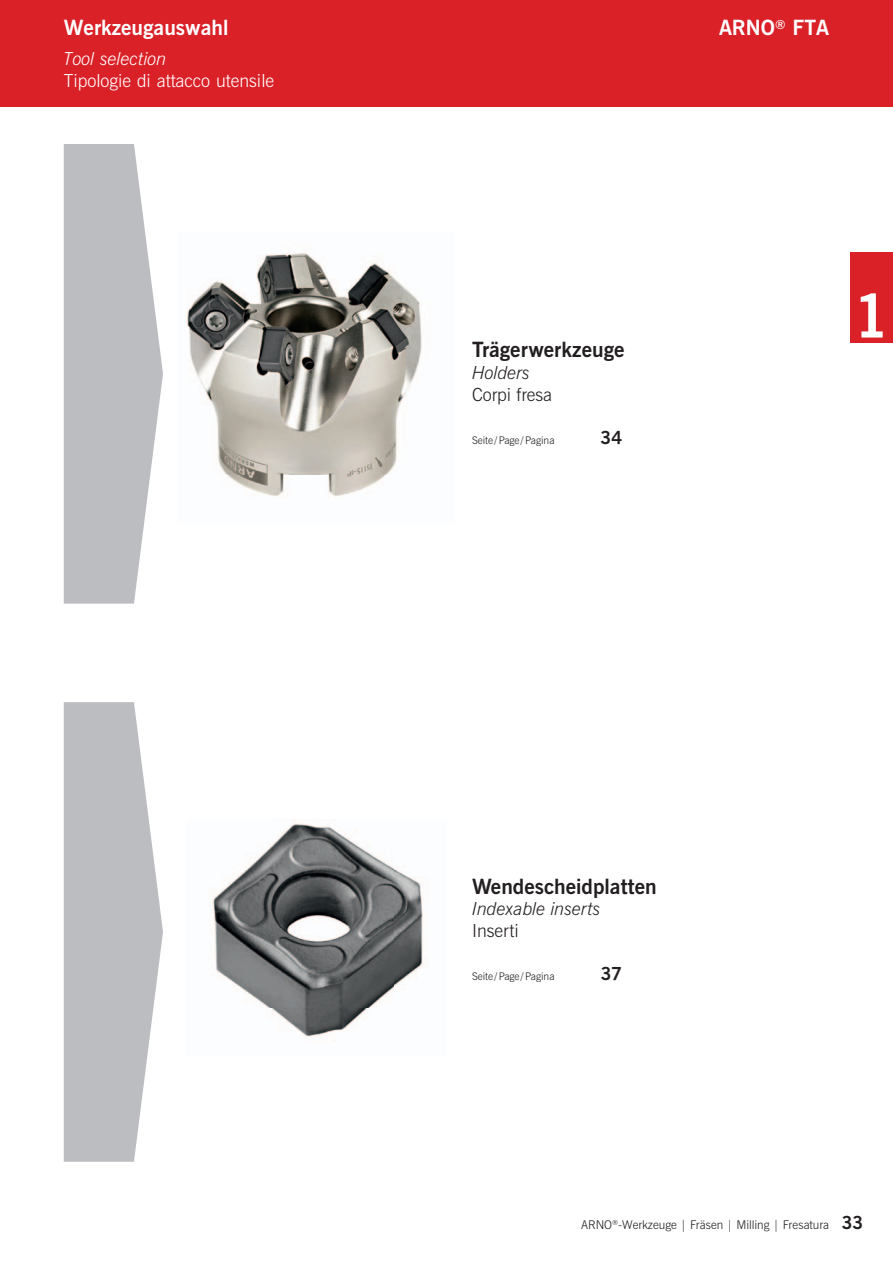
<style>
.page{position:relative;width:893px;height:1263px;background:#fff}
.page>*{position:absolute;margin:0;border:0;box-sizing:border-box;transform-origin:0 0}
.t1{font:700 60px "News Gothic";color:#fff}
.t2{font:700 21px "News Gothic";color:#231f20}
.t3{font:700 21px "News Gothic";color:#fff}
.t4{font:300 18px "News Gothic L";color:#fff}
.t5{font:italic 300 18px "News Gothic";color:#231f20}
.t6{font:300 18px "News Gothic L";color:#231f20}
.t7{font:italic 300 18px "News Gothic";color:#fff}
.t8{font:700 18px "News Gothic";color:#231f20}
.t9{font:300 12px "News Gothic L";color:#231f20}
.t10{font:300 10.5px "News Gothic L";color:#231f20}
</style>
<div class="page">
<div style="left:850px;top:252px;width:43px;height:90px;background:#da2128"></div>
<div style="left:0;top:0;width:893px;height:106px;background:#da2128"></div>
<img style="left:187px;top:252px;width:235px;height:246px">
<img style="left:212px;top:823px;width:215px;height:214px">
<svg style="left:64px;top:144px;width:99px;height:460px;background:#c2c3c6"></svg>
<svg style="left:64px;top:702px;width:99px;height:460px;background:#c2c3c6"></svg>
<h2 class="t3" style="left:64px;top:13px;width:166px">Werkzeugauswahl</h2>
<h2 class="t3" style="left:719px;top:13px;width:112px">ARNO<sup>®</sup> FTA</h2>
<h3 class="t7" style="left:64px;top:47px;width:104px">Tool selection</h3>
<h3 class="t4" style="left:64px;top:69px;width:212px">Tipologie di attacco utensile</h3>
<h2 class="t2" style="left:472px;top:336px;width:154px">Trägerwerkzeuge</h2>
<h3 class="t5" style="left:472px;top:361px;width:59px">Holders</h3>
<h3 class="t6" style="left:472px;top:383px;width:82px">Corpi fresa</h3>
<p class="t10" style="left:472px;top:433px;width:84px">Seite / Page / Pagina</p>
<h3 class="t8" style="left:601px;top:425px;width:23px">34</h3>
<h1 class="t1" style="left:853px;top:276px;width:38px">1</h1>
<h2 class="t2" style="left:472px;top:872px;width:186px">Wendescheidplatten</h2>
<h3 class="t5" style="left:472px;top:897px;width:130px">Indexable inserts</h3>
<h3 class="t6" style="left:472px;top:919px;width:48px">Inserti</h3>
<p class="t10" style="left:472px;top:970px;width:84px">Seite / Page / Pagina</p>
<h3 class="t8" style="left:601px;top:962px;width:23px">37</h3>
<p class="t9" style="left:581px;top:1217px;width:250px">ARNO<sup>®</sup>-Werkzeuge | Fräsen | Milling | Fresatura</p>
<h3 class="t8" style="left:842px;top:1210px;width:23px">33</h3>
</div>
